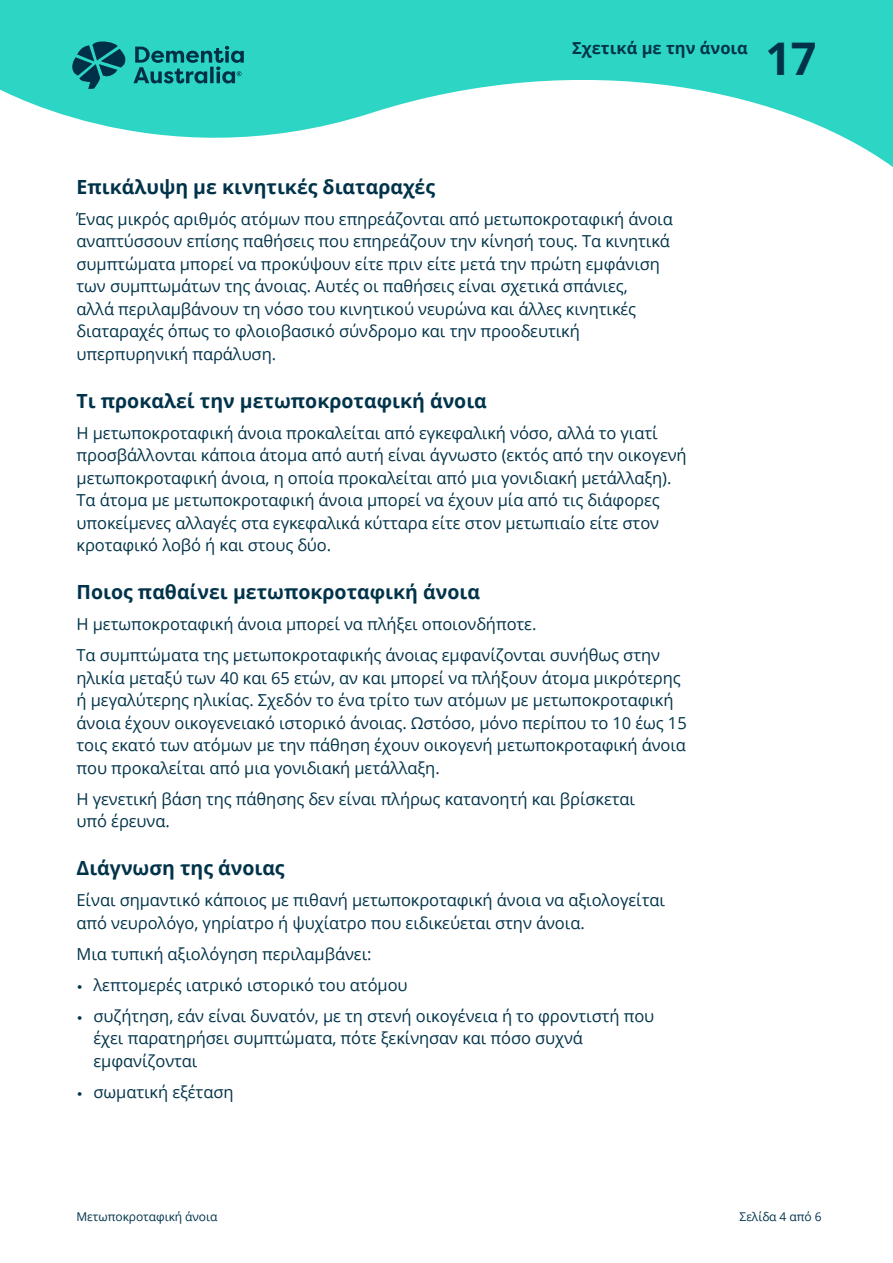
<style>
.page{position:relative;width:893px;height:1263px;background:#fff}
.page>*{position:absolute;margin:0;border:0;box-sizing:border-box;transform-origin:0 0}
.t1{font:700 45px "Open Sans";color:#00334a}
.t2{font:700 19.5px "Open Sans";color:#00334a}
.t3{font:16.5px/22.5px "Open Sans";letter-spacing:-.005em;color:#00334a}
.t4{font:700 16.5px "Open Sans";color:#00334a}
.t5{font:12px "Open Sans";letter-spacing:-.005em;color:#00334a}
.s1{font-family:"Filson Pro"}
</style>
<div class="page">
<svg style="left:0;top:0;width:893px;height:167px;fill:#2cd5c4"></svg>
<svg style="left:72px;top:41px;width:172px;height:48px;background:#1d9d9a"></svg>
<p class="t4" style="left:572px;top:37px;width:177px">Σχετικά με την άνοια</p>
<h1 class="t1" style="left:765px;top:27px;width:52px">17</h1>
<p class="t2" style="left:77px;top:173px;width:360px">Επικάλυψη με κινητικές διαταραχές</p>
<p class="t3" style="left:77px;top:207px;width:598px">Ένας μικρός αριθμός ατόμων που επηρεάζονται από μετωποκροταφική άνοια αναπτύσσουν επίσης παθήσεις που επηρεάζουν την κίνησή τους. Τα κινητικά συμπτώματα μπορεί να προκύψουν είτε πριν είτε μετά την πρώτη εμφάνιση των συμπτωμάτων της άνοιας. Αυτές οι παθήσεις είναι σχετικά σπάνιες,<br>αλλά περιλαμβάνουν τη νόσο του κινητικού νευρώνα και άλλες κινητικές διαταραχές όπως το φλοιοβασικό σύνδρομο και την προοδευτική υπερπυρηνική παράλυση.</p>
<p class="t2" style="left:77px;top:387px;width:412px">Τι προκαλεί την μετωποκροταφική άνοια</p>
<p class="t3" style="left:77px;top:421px;width:612px">Η μετωποκροταφική άνοια προκαλείται από εγκεφαλική νόσο, αλλά το γιατί προσβάλλονται κάποια άτομα από αυτή είναι άγνωστο (εκτός από την οικογενή μετωποκροταφική άνοια, η οποία προκαλείται από μια γονιδιακή μετάλλαξη).<br>Τα άτομα με μετωποκροταφική άνοια μπορεί να έχουν μία από τις διάφορες υποκείμενες αλλαγές στα εγκεφαλικά κύτταρα είτε στον μετωπιαίο είτε στον κροταφικό λοβό ή και στους δύο.</p>
<p class="t2" style="left:77px;top:578px;width:405px">Ποιος παθαίνει μετωποκροταφική άνοια</p>
<p class="t3" style="left:77px;top:608px;width:585px;line-height:31px">Η μετωποκροταφική άνοια μπορεί να πλήξει οποιονδήποτε.<br>Τα συμπτώματα της μετωποκροταφικής άνοιας εμφανίζονται συνήθως στην</p>
<p class="t3" style="left:77px;top:666px;width:612px">ηλικία μεταξύ των 40 και 65 ετών, αν και μπορεί να πλήξουν άτομα μικρότερης ή μεγαλύτερης ηλικίας. Σχεδόν το ένα τρίτο των ατόμων με μετωποκροταφική άνοια έχουν οικογενειακό ιστορικό άνοιας. Ωστόσο, μόνο περίπου το 10 έως 15 τοις εκατό των ατόμων με την πάθηση έχουν οικογενή μετωποκροταφική άνοια που προκαλείται από μια γονιδιακή μετάλλαξη.</p>
<p class="t3" style="left:77px;top:787px;width:560px">Η γενετική βάση της πάθησης δεν είναι πλήρως κατανοητή και βρίσκεται υπό έρευνα.</p>
<p class="t2" style="left:77px;top:854px;width:210px">Διάγνωση της άνοιας</p>
<p class="t3" style="left:77px;top:888px;width:590px">Είναι σημαντικό κάποιος με πιθανή μετωποκροταφική άνοια να αξιολογείται από νευρολόγο, γηρίατρο ή ψυχίατρο που ειδικεύεται στην άνοια.</p>
<p class="t3" style="left:77px;top:942px;width:297px">Μια τυπική αξιολόγηση περιλαμβάνει:</p>
<p class="t3" style="left:77px;top:973px;width:333px"><span class="s1">•</span> λεπτομερές ιατρικό ιστορικό του ατόμου</p>
<p class="t3" style="left:94px;top:1004px;width:562px;text-indent:-17px"><span class="s1">•</span> συζήτηση, εάν είναι δυνατόν, με τη στενή οικογένεια ή το φροντιστή που έχει παρατηρήσει συμπτώματα, πότε ξεκίνησαν και πόσο συχνά εμφανίζονται</p>
<p class="t3" style="left:77px;top:1080px;width:158px"><span class="s1">•</span> σωματική εξέταση</p>
<p class="t5" style="left:77px;top:1209px;width:142px">Μετωποκροταφική άνοια</p>
<p class="t5" style="left:740px;top:1209px;width:83px">Σελίδα 4 από 6</p>
</div>
